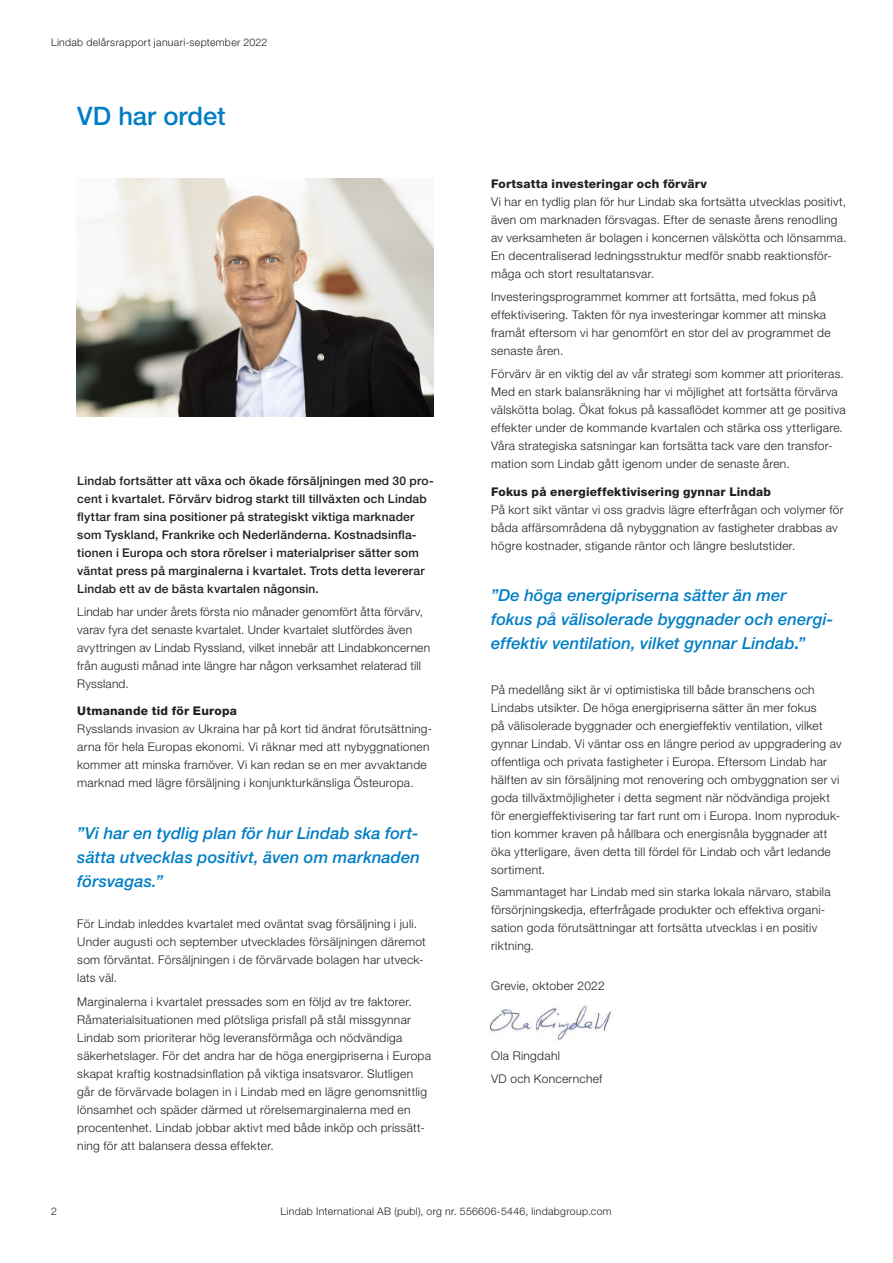
<style>
.page{position:relative;width:893px;height:1263px;background:#fff}
.page>*{position:absolute;margin:0;border:0;box-sizing:border-box;transform-origin:0 0}
.Rubrik_2{font:500 25.5px "Helvetica Neue LT Pro";color:#007ec5}
.Rubrik_3{font:italic 500 16.5px/24px "Helvetica Neue LT Pro";letter-spacing:.005em;color:#007ec5;text-align:justify}
.Brödtext_v-ställd_li{font:300 12px/18px "Helvetica Neue LT Pro";letter-spacing:.025em;color:#231f20}
.Rubrik_4{font:300 12px/18px "Helvetica Neue LT Pro";letter-spacing:.025em;color:#231f20}
.Brödtext_v-ställd_li-2{font:500 12px/18px "Helvetica Neue LT Pro";letter-spacing:.015em;color:#231f20}
.Rubrik_4-2{font:800 12px "Helvetica Neue LT Pro";letter-spacing:.015em;color:#231f20}
.t1{font:300 10.5px "Helvetica Neue LT Pro";letter-spacing:.03em;color:#231f20}
.s1{font-weight:700;font-style:normal}
</style>
<div class="page">
<hr style="left:892px;top:622px;width:1px;height:559px;background:#e6e7e9">
<img style="left:77px;top:179px;width:357px;height:238px">
<img style="left:489px;top:1005px;width:122px;height:36px">
<p class="t1" style="left:51px;top:35px;width:218px">Lindab delårsrapport januari-september 2022</p>
<p class="Rubrik_2" style="left:77px;top:100px;width:150px">VD har ordet</p>
<p class="Brödtext_v-ställd_li-2" style="left:77px;top:471px;width:358px">Lindab fortsätter att växa och ökade försäljningen med 30 pro&shy;cent i kvartalet. Förvärv bidrog starkt till tillväxten och Lindab flyttar fram sina positioner på strategiskt viktiga marknader som Tyskland, Frankrike och Nederländerna. Kostnadsinfla&shy;tionen i Europa och stora rörelser i materialpriser sätter som väntat press på marginalerna i kvartalet. Trots detta levererar Lindab ett av de bästa kvartalen någonsin.</p>
<p class="Brödtext_v-ställd_li" style="left:77px;top:602px;width:354px">Lindab har under årets första nio månader genomfört åtta förvärv, varav fyra det senaste kvartalet. Under kvartalet slutfördes även avyttringen av Lindab Ryssland, vilket innebär att Lindabkoncernen från augusti månad inte längre har någon verksamhet relaterad till Ryssland.</p>
<p class="Rubrik_4-2" style="left:77px;top:704px;width:161px">Utmanande tid för Europa</p>
<p class="Brödtext_v-ställd_li" style="left:77px;top:720px;width:356px">Rysslands invasion av Ukraina har på kort tid ändrat förutsättning&shy;arna för hela Europas ekonomi. Vi räknar med att nybyggnationen kommer att minska framöver. Vi kan redan se en mer avvaktande marknad med lägre försäljning i konjunkturkänsliga Östeuropa.</p>
<p class="Rubrik_3" style="left:77px;top:821px;width:344px">”Vi har en tydlig plan för hur Lindab ska fort&shy;sätta utvecklas positivt, även om marknaden försvagas.”</p>
<p class="Brödtext_v-ställd_li" style="left:77px;top:915px;width:350px">För Lindab inleddes kvartalet med oväntat svag försäljning i juli.<br>Under augusti och september utvecklades försäljningen däremot som förväntat. Försäljningen i de förvärvade bolagen har utveck&shy;lats väl.</p>
<p class="Brödtext_v-ställd_li" style="left:77px;top:992px;width:355px">Marginalerna i kvartalet pressades som en följd av tre faktorer.<br>Råmaterialsituationen med plötsliga prisfall på stål missgynnar Lindab som prioriterar hög leveransförmåga och nödvändiga säkerhetslager. För det andra har de höga energipriserna i Europa skapat kraftig kostnadsinflation på viktiga insatsvaror. Slutligen går de förvärvade bolagen in i Lindab med en lägre genomsnittlig lönsamhet och späder därmed ut rörelsemarginalerna med en procentenhet. Lindab jobbar aktivt med både inköp och prissätt&shy;ning för att balansera dessa effekter.</p>
<p class="Rubrik_4-2" style="left:491px;top:177px;width:217px">Fortsatta investeringar och förvärv</p>
<p class="Brödtext_v-ställd_li" style="left:491px;top:193px;width:357px">Vi har en tydlig plan för hur Lindab ska fortsätta utvecklas positivt, även om marknaden försvagas. Efter de senaste årens renodling av verksamheten är bolagen i koncernen välskötta och lönsamma.<br>En decentraliserad ledningsstruktur medför snabb reaktionsför&shy;måga och stort resultatansvar.</p>
<p class="Brödtext_v-ställd_li" style="left:491px;top:288px;width:341px">Investeringsprogrammet kommer att fortsätta, med fokus på effektivisering. Takten för nya investeringar kommer att minska framåt eftersom vi har genomfört en stor del av programmet de senaste åren.</p>
<p class="Brödtext_v-ställd_li" style="left:491px;top:365px;width:356px">Förvärv är en viktig del av vår strategi som kommer att prioriteras.<br>Med en stark balansräkning har vi möjlighet att fortsätta förvärva välskötta bolag. Ökat fokus på kassaflödet kommer att ge positiva effekter under de kommande kvartalen och stärka oss ytterligare.<br>Våra strategiska satsningar kan fortsätta tack vare den transfor&shy;mation som Lindab gått igenom under de senaste åren.</p>
<p class="Rubrik_4-2" style="left:491px;top:484px;width:281px">Fokus på energieffektivisering gynnar Lindab</p>
<p class="Brödtext_v-ställd_li" style="left:491px;top:500px;width:354px">På kort sikt väntar vi oss gradvis lägre efterfrågan och volymer för båda affärsområdena då nybyggnation av fastigheter drabbas av högre kostnader, stigande räntor och längre beslutstider.</p>
<p class="Rubrik_3" style="left:491px;top:583px;width:343px;text-align:left">”De höga energipriserna sätter än mer<br>fokus på välisolerade byggnader och energi&shy;effektiv ventilation, vilket gynnar Lindab<span class="s1">.</span>”</p>
<p class="Rubrik_4" style="left:491px;top:680px;width:352px">På medellång sikt är vi optimistiska till både branschens och Lindabs utsikter. De höga energipriserna sätter än mer fokus<br>på välisolerade byggnader och energieffektiv ventilation, vilket gynnar Lindab. Vi väntar oss en längre period av uppgradering av offentliga och privata fastigheter i Europa. Eftersom Lindab har hälften av sin försäljning mot renovering och ombyggnation ser vi goda tillväxtmöjligheter i detta segment när nödvändiga projekt för energieffektivisering tar fart runt om i Europa. Inom nyproduk&shy;tion kommer kraven på hållbara och energisnåla byggnader att öka ytterligare, även detta till fördel för Lindab och vårt ledande sortiment.</p>
<p class="Rubrik_4" style="left:491px;top:882px;width:341px">Sammantaget har Lindab med sin starka lokala närvaro, stabila försörjningskedja, efterfrågade produkter och effektiva organi&shy;sation goda förutsättningar att fortsätta utvecklas i en positiv riktning.</p>
<p class="Brödtext_v-ställd_li" style="left:491px;top:977px;width:115px">Grevie, oktober 2022</p>
<p class="Brödtext_v-ställd_li" style="left:491px;top:1046px;width:70px">Ola Ringdahl</p>
<p class="Brödtext_v-ställd_li" style="left:491px;top:1069px;width:113px">VD och Koncernchef</p>
<p class="t1" style="left:51px;top:1204px;width:7px">2</p>
<p class="t1" style="left:281px;top:1204px;width:332px">Lindab International AB (publ), org nr. 556606-5446, lindabgroup.com</p>
</div>
